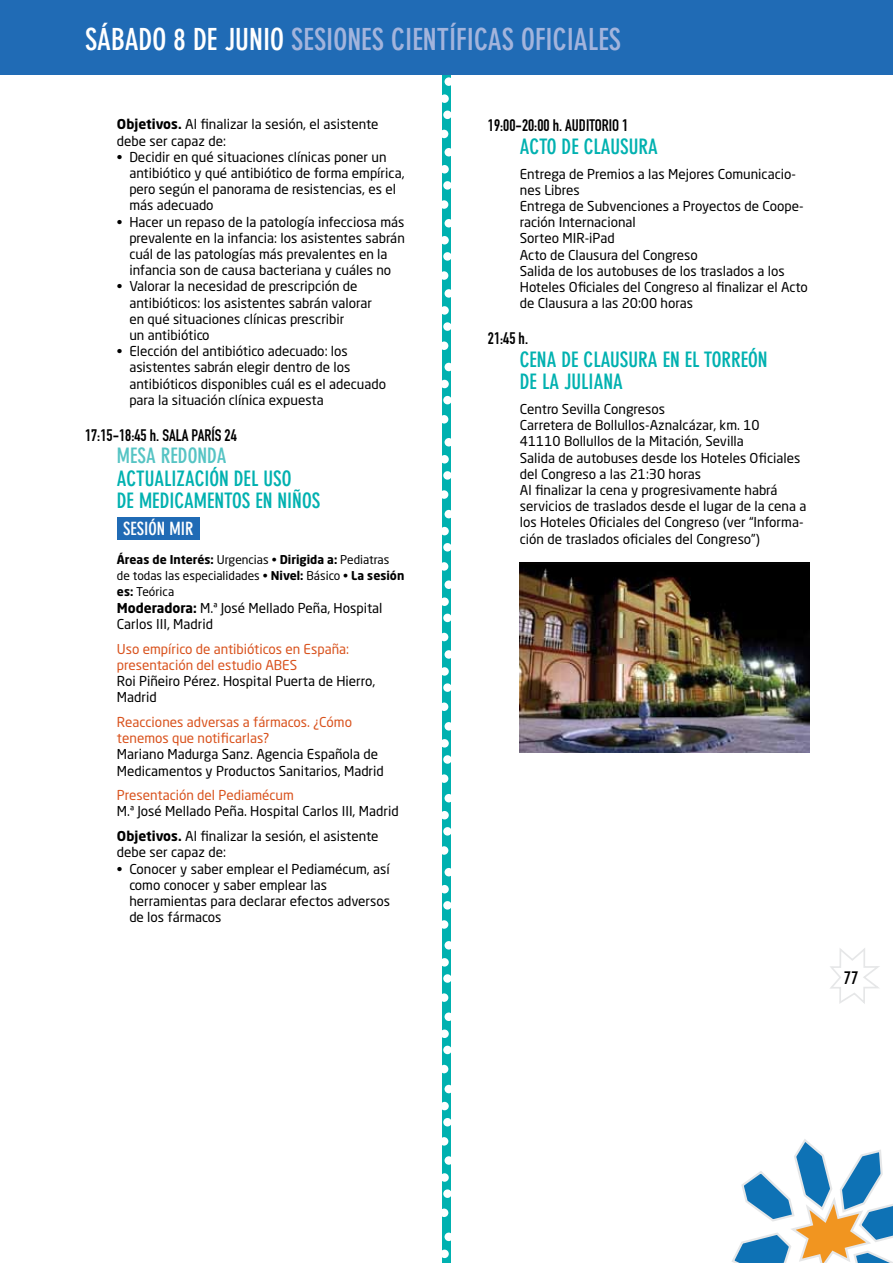
<style>
.page{position:relative;width:893px;height:1263px;background:#fff}
.page>*{position:absolute;margin:0;border:0;box-sizing:border-box;transform-origin:0 0}
.t1{font:700 condensed 30px "DIN Neuzeit Grotesk";color:#a3b4dc}
.t2{font:700 condensed 21px/22.5px "DIN Neuzeit Grotesk";color:#00b1b0}
.t3{font:700 condensed 21px "DIN Neuzeit Grotesk";color:#56c4c4}
.t4{font:700 condensed 18px "DIN Neuzeit Grotesk";color:#fff}
.t5{font:700 condensed 18px "DIN Neuzeit Grotesk";color:#000}
.t6{font:16.5px "DIN Engschrift";color:#000}
.t7{font:13.5px/16.2px "Neo Sans Std";color:#000}
.t8{font:13.5px/16.2px "Neo Sans Std";color:#d9531e}
.t9{font:12px/16.2px "Neo Sans Std";color:#000}
.s1{color:#fff}
.s2{font-weight:700}
</style>
<div class="page">
<svg style="left:830px;top:948px;width:50px;height:56px"></svg>
<div style="left:442px;top:66px;width:8px;height:1197px;background:#00b1b0"></div>
<div style="left:445px;top:77px;width:8px;height:9px;background:#fff;border-radius:50%"></div>
<div style="left:440px;top:94px;width:9px;height:9px;background:#fff;border-radius:50%"></div>
<div style="left:443px;top:111px;width:9px;height:8px;background:#fff;border-radius:50%"></div>
<div style="left:440px;top:130px;width:8px;height:8px;background:#fff;border-radius:50%"></div>
<div style="left:445px;top:148px;width:8px;height:8px;background:#fff;border-radius:50%"></div>
<div style="left:440px;top:165px;width:9px;height:8px;background:#fff;border-radius:50%"></div>
<div style="left:443px;top:181px;width:9px;height:9px;background:#fff;border-radius:50%"></div>
<div style="left:440px;top:200px;width:8px;height:9px;background:#fff;border-radius:50%"></div>
<div style="left:445px;top:219px;width:8px;height:8px;background:#fff;border-radius:50%"></div>
<div style="left:440px;top:236px;width:9px;height:8px;background:#fff;border-radius:50%"></div>
<div style="left:443px;top:252px;width:9px;height:9px;background:#fff;border-radius:50%"></div>
<div style="left:440px;top:271px;width:8px;height:9px;background:#fff;border-radius:50%"></div>
<div style="left:445px;top:289px;width:8px;height:9px;background:#fff;border-radius:50%"></div>
<div style="left:440px;top:306px;width:9px;height:9px;background:#fff;border-radius:50%"></div>
<div style="left:443px;top:322px;width:9px;height:9px;background:#fff;border-radius:50%"></div>
<div style="left:440px;top:341px;width:8px;height:9px;background:#fff;border-radius:50%"></div>
<div style="left:445px;top:363px;width:8px;height:8px;background:#fff;border-radius:50%"></div>
<div style="left:440px;top:380px;width:9px;height:8px;background:#fff;border-radius:50%"></div>
<div style="left:443px;top:396px;width:9px;height:8px;background:#fff;border-radius:50%"></div>
<div style="left:440px;top:415px;width:8px;height:8px;background:#fff;border-radius:50%"></div>
<div style="left:445px;top:438px;width:8px;height:8px;background:#fff;border-radius:50%"></div>
<div style="left:440px;top:455px;width:9px;height:8px;background:#fff;border-radius:50%"></div>
<div style="left:443px;top:471px;width:9px;height:9px;background:#fff;border-radius:50%"></div>
<div style="left:440px;top:490px;width:8px;height:9px;background:#fff;border-radius:50%"></div>
<div style="left:445px;top:510px;width:8px;height:8px;background:#fff;border-radius:50%"></div>
<div style="left:440px;top:527px;width:9px;height:8px;background:#fff;border-radius:50%"></div>
<div style="left:443px;top:543px;width:9px;height:8px;background:#fff;border-radius:50%"></div>
<div style="left:440px;top:562px;width:8px;height:9px;background:#fff;border-radius:50%"></div>
<div style="left:445px;top:580px;width:8px;height:9px;background:#fff;border-radius:50%"></div>
<div style="left:440px;top:597px;width:9px;height:9px;background:#fff;border-radius:50%"></div>
<div style="left:443px;top:614px;width:9px;height:8px;background:#fff;border-radius:50%"></div>
<div style="left:440px;top:633px;width:8px;height:8px;background:#fff;border-radius:50%"></div>
<div style="left:445px;top:650px;width:8px;height:9px;background:#fff;border-radius:50%"></div>
<div style="left:440px;top:667px;width:9px;height:9px;background:#fff;border-radius:50%"></div>
<div style="left:443px;top:683px;width:9px;height:9px;background:#fff;border-radius:50%"></div>
<div style="left:440px;top:702px;width:8px;height:9px;background:#fff;border-radius:50%"></div>
<div style="left:445px;top:722px;width:8px;height:8px;background:#fff;border-radius:50%"></div>
<div style="left:440px;top:739px;width:9px;height:8px;background:#fff;border-radius:50%"></div>
<div style="left:443px;top:755px;width:9px;height:9px;background:#fff;border-radius:50%"></div>
<div style="left:440px;top:774px;width:8px;height:9px;background:#fff;border-radius:50%"></div>
<div style="left:445px;top:794px;width:8px;height:8px;background:#fff;border-radius:50%"></div>
<div style="left:440px;top:811px;width:9px;height:8px;background:#fff;border-radius:50%"></div>
<div style="left:443px;top:827px;width:9px;height:9px;background:#fff;border-radius:50%"></div>
<div style="left:440px;top:846px;width:8px;height:9px;background:#fff;border-radius:50%"></div>
<div style="left:445px;top:868px;width:8px;height:8px;background:#fff;border-radius:50%"></div>
<div style="left:440px;top:885px;width:9px;height:8px;background:#fff;border-radius:50%"></div>
<div style="left:443px;top:901px;width:9px;height:8px;background:#fff;border-radius:50%"></div>
<div style="left:440px;top:920px;width:8px;height:9px;background:#fff;border-radius:50%"></div>
<div style="left:445px;top:941px;width:8px;height:8px;background:#fff;border-radius:50%"></div>
<div style="left:440px;top:958px;width:9px;height:8px;background:#fff;border-radius:50%"></div>
<div style="left:443px;top:974px;width:9px;height:9px;background:#fff;border-radius:50%"></div>
<div style="left:440px;top:993px;width:8px;height:9px;background:#fff;border-radius:50%"></div>
<div style="left:445px;top:1012px;width:8px;height:9px;background:#fff;border-radius:50%"></div>
<div style="left:440px;top:1029px;width:9px;height:9px;background:#fff;border-radius:50%"></div>
<div style="left:443px;top:1046px;width:9px;height:8px;background:#fff;border-radius:50%"></div>
<div style="left:440px;top:1065px;width:8px;height:8px;background:#fff;border-radius:50%"></div>
<div style="left:445px;top:1085px;width:8px;height:8px;background:#fff;border-radius:50%"></div>
<div style="left:440px;top:1102px;width:9px;height:8px;background:#fff;border-radius:50%"></div>
<div style="left:443px;top:1118px;width:9px;height:8px;background:#fff;border-radius:50%"></div>
<div style="left:440px;top:1137px;width:8px;height:8px;background:#fff;border-radius:50%"></div>
<div style="left:445px;top:1156px;width:8px;height:9px;background:#fff;border-radius:50%"></div>
<div style="left:440px;top:1173px;width:9px;height:9px;background:#fff;border-radius:50%"></div>
<div style="left:443px;top:1189px;width:9px;height:9px;background:#fff;border-radius:50%"></div>
<div style="left:440px;top:1208px;width:8px;height:9px;background:#fff;border-radius:50%"></div>
<div style="left:445px;top:1232px;width:8px;height:9px;background:#fff;border-radius:50%"></div>
<div style="left:440px;top:1249px;width:9px;height:9px;background:#fff;border-radius:50%"></div>
<div style="left:0;top:0;width:893px;height:75px;background:#206bb5"></div>
<svg style="left:732px;top:1139px;width:161px;height:124px"></svg>
<div style="left:117px;top:517px;width:83px;height:22px;background:#206bb5"></div>
<img style="left:520px;top:562px;width:290px;height:190px">
<h1 class="t1" style="left:85px;top:22px;width:538px"><span class="s1">SÁBADO 8 DE JUNIO</span> SESIONES CIENTÍFICAS OFICIALES</h1>
<p class="t7" style="left:117px;top:116px;width:263px"><span class="s2">Objetivos.</span> Al finalizar la sesión, el asistente debe ser capaz de:</p>
<p class="t7" style="left:129px;top:149px;width:277px;text-indent:-12px">• Decidir en qué situaciones clínicas poner un antibiótico y qué antibiótico de forma empírica, pero según el panorama de resistencias, es el más adecuado</p>
<p class="t7" style="left:129px;top:213px;width:277px;text-indent:-12px">• Hacer un repaso de la patología infecciosa más prevalente en la infancia: los asistentes sabrán cuál de las patologías más prevalentes en la infancia son de causa bacteriana y cuáles no</p>
<p class="t7" style="left:129px;top:278px;width:244px;text-indent:-12px">• Valorar la necesidad de prescripción de antibióticos: los asistentes sabrán valorar en qué situaciones clínicas prescribir<br>un antibiótico</p>
<p class="t7" style="left:129px;top:343px;width:258px;text-indent:-12px">• Elección del antibiótico adecuado: los asistentes sabrán elegir dentro de los antibióticos disponibles cuál es el adecuado para la situación clínica expuesta</p>
<p class="t6" style="left:85px;top:425px;width:153px">17:15-18:45 h. SALA PARÍS 24</p>
<h2 class="t3" style="left:117px;top:444px;width:111px">MESA REDONDA</h2>
<h2 class="t2" style="left:117px;top:467px;width:205px">ACTUALIZACIÓN DEL USO<br>DE MEDICAMENTOS EN NIÑOS</h2>
<h3 class="t4" style="left:123px;top:518px;width:72px">SESIÓN MIR</h3>
<p class="t9" style="left:117px;top:551px;width:289px"><span class="s2">Áreas de Interés:</span> Urgencias • <span class="s2">Dirigida a:</span> Pediatras de todas las especialidades • <span class="s2">Nivel:</span> Básico • <span class="s2">La sesión es:</span> Teórica</p>
<p class="t7" style="left:117px;top:599px;width:267px"><span class="s2">Moderadora:</span> M.ª José Mellado Peña, Hospital<br>Carlos III, Madrid</p>
<p class="t8" style="left:117px;top:640px;width:234px">Uso empírico de antibióticos en España: presentación del estudio ABES</p>
<p class="t7" style="left:117px;top:673px;width:260px">Roi Piñeiro Pérez. Hospital Puerta de Hierro,<br>Madrid</p>
<p class="t8" style="left:117px;top:714px;width:237px">Reacciones adversas a fármacos. ¿Cómo tenemos que notificarlas?</p>
<p class="t7" style="left:117px;top:746px;width:268px">Mariano Madurga Sanz. Agencia Española de<br>Medicamentos y Productos Sanitarios, Madrid</p>
<p class="t8" style="left:117px;top:787px;width:178px">Presentación del Pediamécum</p>
<p class="t7" style="left:117px;top:799px;width:283px;line-height:24.8px">M.ª José Mellado Peña. Hospital Carlos III, Madrid<br><span class="s2">Objetivos.</span> Al finalizar la sesión, el asistente</p>
<p class="t7" style="left:117px;top:844px;width:111px">debe ser capaz de:</p>
<p class="t7" style="left:129px;top:860px;width:262px;text-indent:-12px">• Conocer y saber emplear el Pediamécum, así como conocer y saber emplear las herramientas para declarar efectos adversos de los fármacos</p>
<p class="t6" style="left:488px;top:116px;width:142px">19:00-20:00 h. AUDITORIO 1</p>
<h2 class="t2" style="left:520px;top:135px;width:139px">ACTO DE CLAUSURA</h2>
<p class="t7" style="left:520px;top:165px;width:290px">Entrega de Premios a las Mejores Comunicacio&shy;nes Libres<br>Entrega de Subvenciones a Proyectos de Coope&shy;ración Internacional<br>Sorteo MIR-iPad<br>Acto de Clausura del Congreso<br>Salida de los autobuses de los traslados a los<br>Hoteles Oficiales del Congreso al finalizar el Acto de Clausura a las 20:00 horas</p>
<p class="t6" style="left:488px;top:329px;width:42px">21:45 h.</p>
<h2 class="t2" style="left:520px;top:348px;width:249px">CENA DE CLAUSURA EN EL TORREÓN<br>DE LA JULIANA</h2>
<p class="t7" style="left:520px;top:401px;width:288px">Centro Sevilla Congresos<br>Carretera de Bollullos-Aznalcázar, km. 10<br>41110 Bollullos de la Mitación, Sevilla<br>Salida de autobuses desde los Hoteles Oficiales del Congreso a las 21:30 horas<br>Al finalizar la cena y progresivamente habrá servicios de traslados desde el lugar de la cena a los Hoteles Oficiales del Congreso (ver “Informa&shy;ción de traslados oficiales del Congreso”)</p>
<h3 class="t5" style="left:844px;top:967px;width:16px">77</h3>
</div>
